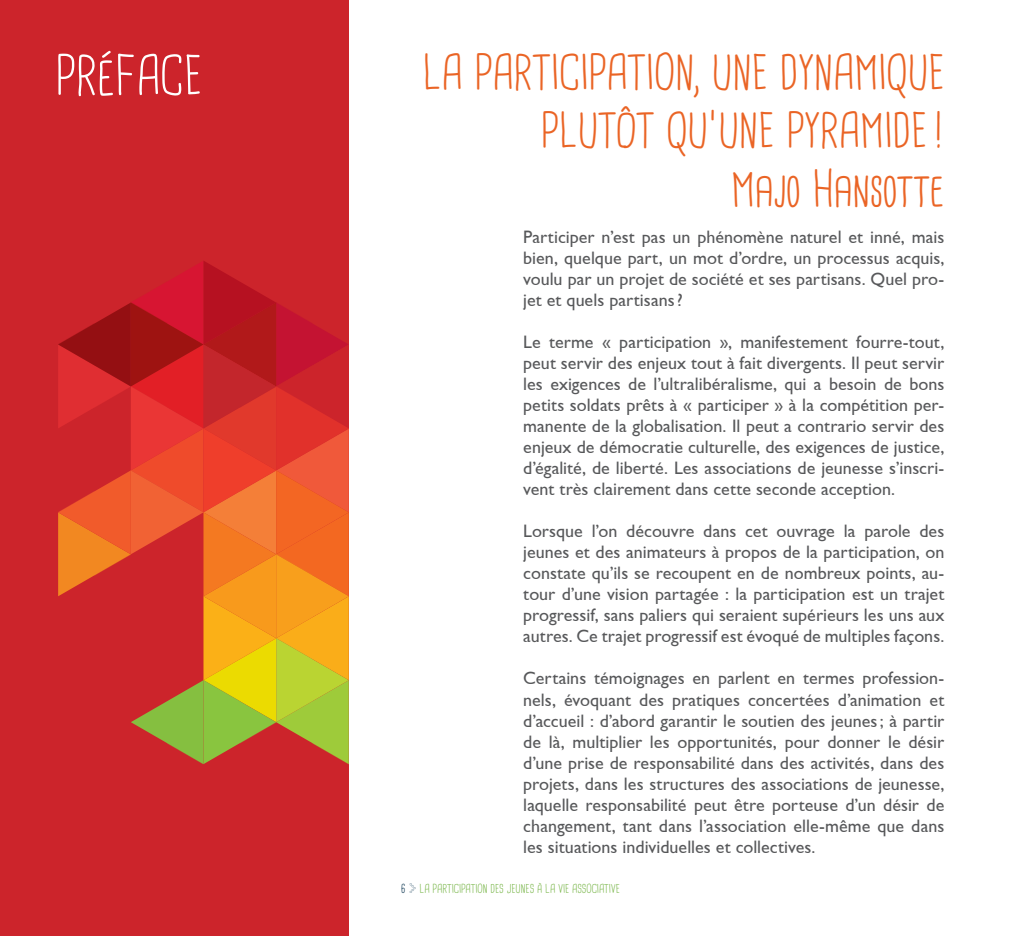
<style>
.page{position:relative;width:1021px;height:936px;background:#fff}
.page>*{position:absolute;margin:0;border:0;box-sizing:border-box;transform-origin:0 0}
.t1{font:54px "Cardenio Modern";color:#fff}
.t2{font:48px/58.5px "Cardenio Modern";color:#ea6425;text-align:right}
.t3{font:18px/21px "Gill Sans";color:#57585a;text-align:justify}
.t4{font:12px "Cardenio Modern";color:#74b343}
.s1{color:#07324d}
.s2{font-family:"Simple Direction Arrows";font-size:16.5px;color:#07324d}
</style>
<div class="page">
<div style="left:0;top:0;width:349px;height:935px;background:#cc242b"></div>
<svg style="left:58px;top:261px;width:291px;height:503px"></svg>
<h1 class="t1" style="left:55px;top:47px;width:148px">PRÉFACE</h1>
<h2 class="t2" style="left:422px;top:46px;width:523px">LA PARTICIPATION, UNE DYNAMIQUE<br>PLUTÔT QU’UNE PYRAMIDE!<br>MAJO HANSOTTE</h2>
<p class="t3" style="left:523px;top:226px;width:422px">Participer n’est pas un phénomène naturel et inné, mais bien, quelque part, un mot d’ordre, un processus acquis, voulu par un projet de société et ses partisans. Quel pro&shy;jet et quels partisans?</p>
<p class="t3" style="left:523px;top:331px;width:422px">Le terme « participation », manifestement fourre-tout, peut servir des enjeux tout à fait divergents. Il peut servir les exigences de l’ultralibéralisme, qui a besoin de bons petits soldats prêts à « participer » à la compétition per&shy;manente de la globalisation. Il peut a contrario servir des enjeux de démocratie culturelle, des exigences de justice, d’égalité, de liberté. Les associations de jeunesse s’inscri&shy;vent très clairement dans cette seconde acception.</p>
<p class="t3" style="left:523px;top:520px;width:422px">Lorsque l’on découvre dans cet ouvrage la parole des jeunes et des animateurs à propos de la participation, on constate qu’ils se recoupent en de nombreux points, au&shy;tour d’une vision partagée : la participation est un trajet progressif, sans paliers qui seraient supérieurs les uns aux autres. Ce trajet progressif est évoqué de multiples façons.</p>
<p class="t3" style="left:523px;top:667px;width:422px">Certains témoignages en parlent en termes profession&shy;nels, évoquant des pratiques concertées d’animation et d’accueil : d’abord garantir le soutien des jeunes; à partir de là, multiplier les opportunités, pour donner le désir d’une prise de responsabilité dans des activités, dans des projets, dans les structures des associations de jeunesse, laquelle responsabilité peut être porteuse d’un désir de changement, tant dans l’association elle-même que dans les situations individuelles et collectives.</p>
<p class="t4" style="left:401px;top:881px;width:220px"><span class="s1">6</span> <span class="s2">y</span> LA PARTICIPATION DES JEUNES À LA VIE ASSOCIATIVE</p>
</div>
